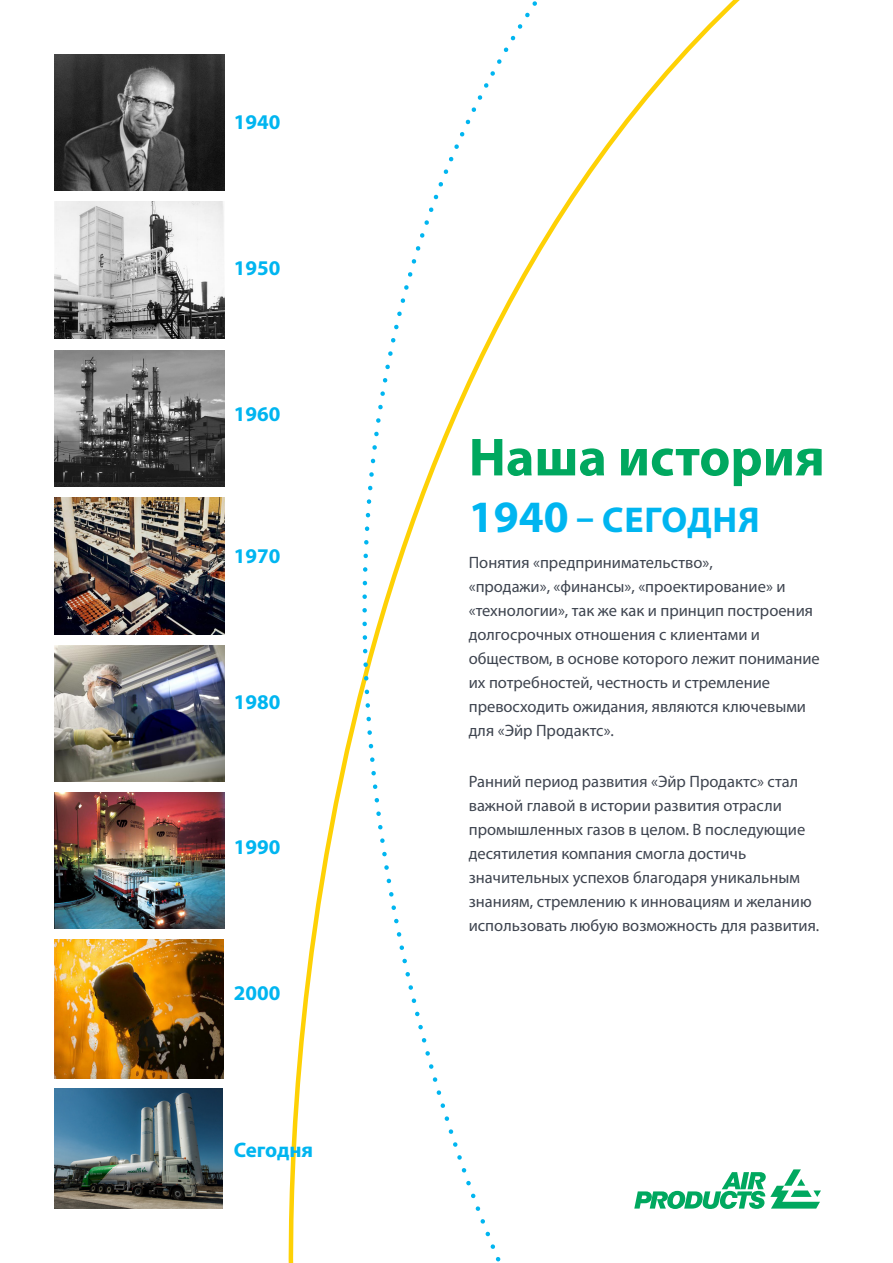
<style>
.page{position:relative;width:893px;height:1263px;background:#fff}
.page>*{position:absolute;margin:0;border:0;box-sizing:border-box;transform-origin:0 0}
.t1{font:700 54px "Myriad Pro";color:#00a85f}
.t2{font:700 36px "Myriad Pro";letter-spacing:.02em;color:#00b5f0}
.t3{font:700 21px "Myriad Pro";color:#00b5f0}
.t4{font:16.5px/24px "Myriad Pro";color:#3e444f}
.s1{font-size:45px}
</style>
<div class="page">
<svg style="left:178px;top:1px;width:406px;height:1262px"></svg>
<svg style="left:634px;top:1169px;width:187px;height:40px"></svg>
<img style="left:54px;top:1088px;width:169px;height:121px">
<img style="left:54px;top:645px;width:171px;height:136px">
<img style="left:54px;top:54px;width:170px;height:136px">
<img style="left:54px;top:202px;width:170px;height:136px">
<img style="left:54px;top:350px;width:170px;height:136px">
<img style="left:54px;top:498px;width:170px;height:136px">
<img style="left:54px;top:792px;width:170px;height:136px">
<img style="left:54px;top:939px;width:170px;height:139px">
<p class="t3" style="left:234px;top:108px;width:48px">1940</p>
<p class="t3" style="left:234px;top:254px;width:48px">1950</p>
<p class="t3" style="left:234px;top:400px;width:48px">1960</p>
<p class="t3" style="left:234px;top:542px;width:48px">1970</p>
<p class="t3" style="left:234px;top:688px;width:48px">1980</p>
<p class="t3" style="left:234px;top:833px;width:48px">1990</p>
<p class="t3" style="left:234px;top:979px;width:48px">2000</p>
<p class="t3" style="left:234px;top:1136px;width:81px">Сегодня</p>
<h1 class="t1" style="left:469px;top:422px;width:358px">Наша история</h1>
<h2 class="t2" style="left:469px;top:497px;width:292px"><span class="s1">1940</span> – СЕГОДНЯ</h2>
<p class="t4" style="left:469px;top:550px;width:353px">Понятия «предпринимательство»,<br>«продажи», «финансы», «проектирование» и «технологии», так же как и принцип построения долгосрочных отношения с клиентами и обществом, в основе которого лежит понимание их потребностей, честность и стремление превосходить ожидания, являются ключевыми для «Эйр Продактс».</p>
<p class="t4" style="left:469px;top:769px;width:352px">Ранний период развития «Эйр Продактс» стал важной главой в истории развития отрасли промышленных газов в целом. В последующие десятилетия компания смогла достичь значительных успехов благодаря уникальным знаниям, стремлению к инновациям и желанию использовать любую возможность для развития.</p>
</div>
